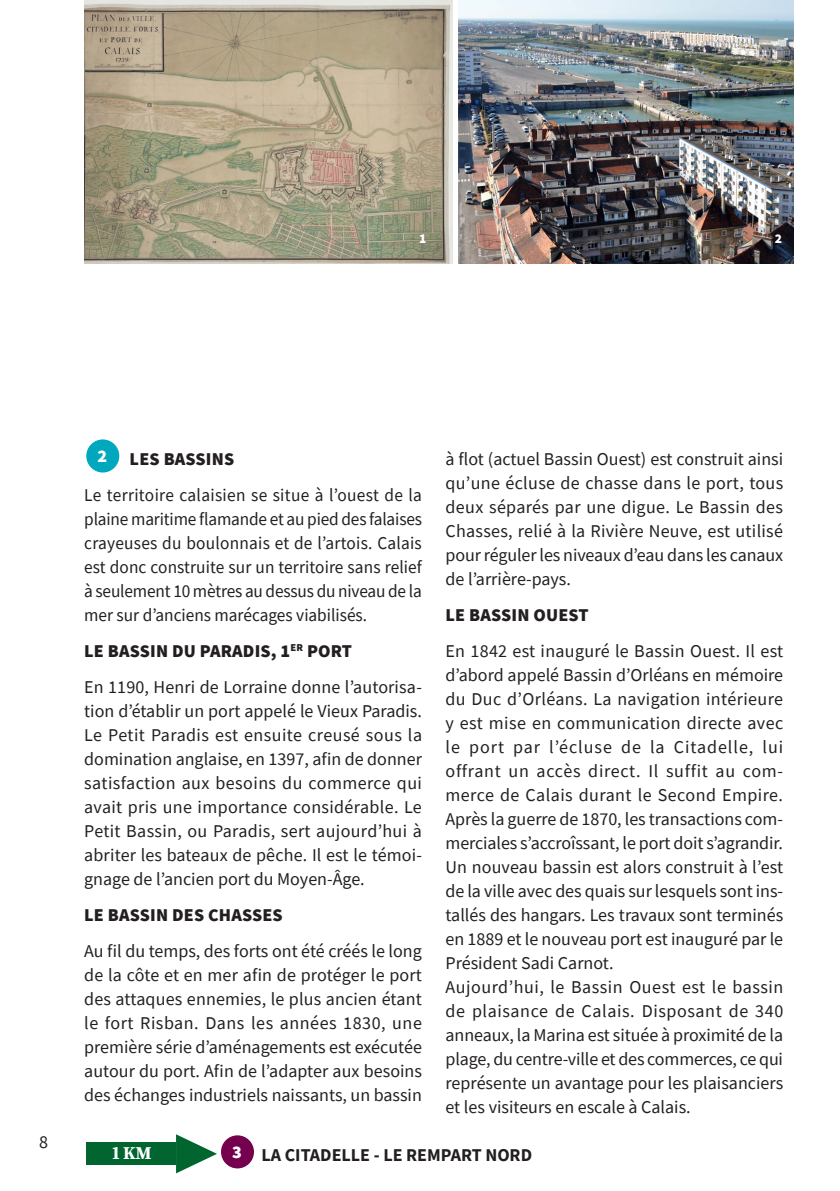
<style>
.page{position:relative;width:840px;height:1191px;background:#fff}
.page>*{position:absolute;margin:0;border:0;box-sizing:border-box;transform-origin:0 0}
.t1{font:18px/24px "Source Sans Pro";color:#231f20;text-align:justify}
.t2{font:18px/24px "Source Sans Pro";color:#231f20;text-align:justify;scale:.96 1}
.t3{font:900 18px "Source Sans Pro";letter-spacing:.01em;color:#231f20}
.t4{font:700 18px "Source Sans Pro";color:#231f20}
.t5{font:18px "Source Serif Variable";color:#fff}
.t6{font:900 18px "Source Sans Pro";color:#fff}
.t7{font:900 13.4px "Source Sans Pro";color:#fff}
.s1{font-weight:900}
</style>
<div class="page">
<div style="left:86px;top:1142px;width:90px;height:22px;background:#00652e"></div>
<svg style="left:176px;top:1134px;width:41px;height:39px"></svg>
<img style="left:458px;top:0;width:334px;height:263px">
<div style="left:86px;top:439px;width:33px;height:33px;background:#00a8bd;border-radius:50%"></div>
<img style="left:85px;top:0;width:367px;height:263px">
<div style="left:221px;top:1135px;width:33px;height:33px;background:#74004e;border-radius:50%"></div>
<p class="t7" style="left:419px;top:231px;width:9px">1</p>
<p class="t7" style="left:774px;top:231px;width:9px">2</p>
<p class="t1" style="left:39px;top:1130px;width:10px">8</p>
<p class="t6" style="left:97px;top:445px;width:11px">2</p>
<p class="t3" style="left:129px;top:448px;width:106px">LES BASSINS</p>
<p class="t2" style="left:84px;top:483px;width:353px">Le territoire calaisien se situe à l’ouest de la plaine maritime flamande et au pied des falaises crayeuses du boulonnais et de l’artois. Calais est donc construite sur un territoire sans relief à seulement 10 mètres au dessus du niveau de la mer sur d’anciens marécages viabilisés.</p>
<p class="t1" style="left:84px;top:633px;width:339px;line-height:36px"><span class="s1">LE BASSIN DU PARADIS, 1</span><sup>ER</sup> <span class="s1">PORT<br></span>En 1190, Henri de Lorraine donne l’autorisa-</p>
<p class="t1" style="left:84px;top:699px;width:339px">tion d’établir un port appelé le Vieux Paradis.<br>Le Petit Paradis est ensuite creusé sous la domination anglaise, en 1397, afin de donner satisfaction aux besoins du commerce qui avait pris une importance considérable. Le Petit Bassin, ou Paradis, sert aujourd’hui à abriter les bateaux de pêche. Il est le témoi&shy;gnage de l’ancien port du Moyen-Âge.</p>
<p class="t3" style="left:84px;top:904px;width:200px">LE BASSIN DES CHASSES</p>
<p class="t1" style="left:84px;top:939px;width:339px">Au fil du temps, des forts ont été créés le long de la côte et en mer afin de protéger le port des attaques ennemies, le plus ancien étant le fort Risban. Dans les années 1830, une première série d’aménagements est exécutée autour du port. Afin de l’adapter aux besoins des échanges industriels naissants, un bassin</p>
<p class="t1" style="left:445px;top:447px;width:339px">à flot (actuel Bassin Ouest) est construit ainsi qu’une écluse de chasse dans le port, tous deux séparés par une digue. Le Bassin des Chasses, relié à la Rivière Neuve, est utilisé pour réguler les niveaux d’eau dans les canaux de l’arrière-pays.</p>
<p class="t3" style="left:445px;top:604px;width:145px">LE BASSIN OUEST</p>
<p class="t1" style="left:445px;top:639px;width:339px;text-align:left">En 1842 est inauguré le Bassin Ouest. Il est d’abord appelé Bassin d’Orléans en mémoire du Duc d’Orléans. La navigation intérieure y est mise en communication directe avec le port par l’écluse de la Citadelle, lui offrant un accès direct. Il suffit au com&shy;merce de Calais durant le Second Empire.<br>Après la guerre de 1870, les transactions com&shy;merciales s’accroîssant, le port doit s’agrandir.<br>Un nouveau bassin est alors construit à l’est de la ville avec des quais sur lesquels sont ins&shy;tallés des hangars. Les travaux sont terminés en 1889 et le nouveau port est inauguré par le Président Sadi Carnot.<br>Aujourd’hui, le Bassin Ouest est le bassin de plaisance de Calais. Disposant de 340 anneaux, la Marina est située à proximité de la plage, du centre-ville et des commerces, ce qui représente un avantage pour les plaisanciers et les visiteurs en escale à Calais.</p>
<p class="t5" style="left:112px;top:1142px;width:41px">1 KM</p>
<p class="t4" style="left:232px;top:1146px;width:301px"><sup>3</sup> LA CITADELLE - LE REMPART NORD</p>
</div>
